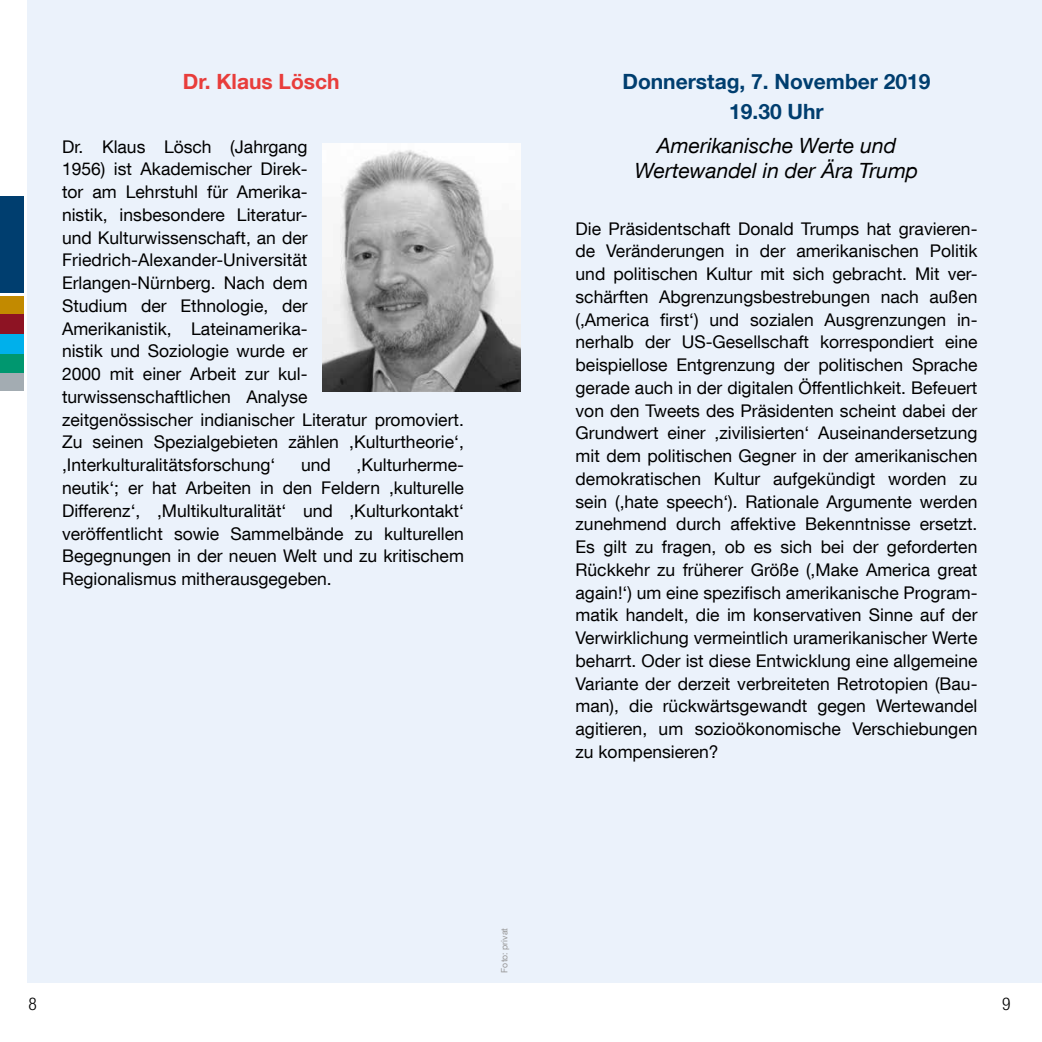
<style>
.page{position:relative;width:1042px;height:1042px;background:#fff}
.page>*{position:absolute;margin:0;border:0;box-sizing:border-box;transform-origin:0 0}
.t1{font:italic 21px/24.5px "Helvetica Neue LT Com";color:#000;text-align:center}
.t2{font:700 21px/29.4px "Helvetica Neue LT Com";color:#003e6f;text-align:center}
.t3{font:700 21px "Helvetica Neue LT Com";color:#e83d3b}
.t4{font:17.5px/22.8px "Helvetica Neue LT Com";color:#000;text-align:justify}
.t5{font:300 condensed 17.5px "Helvetica Neue LT Com";color:#000}
.t6{font:8.75px "Helvetica Neue LT Com";color:#989898}
</style>
<div class="page">
<div style="left:28px;top:0;width:493px;height:982px;background:#ebf2fb"></div>
<div style="left:0;top:295px;width:24px;height:19px;background:#c28a00"></div>
<div style="left:0;top:196px;width:24px;height:99px;background:#003e6f"></div>
<div style="left:0;top:314px;width:24px;height:20px;background:#8d1323"></div>
<div style="left:0;top:334px;width:24px;height:20px;background:#00b0eb"></div>
<div style="left:0;top:354px;width:24px;height:19px;background:#00976f"></div>
<div style="left:0;top:373px;width:24px;height:20px;background:#a3acb2"></div>
<hr style="left:0;top:391px;width:26px;height:3px;background:#fff">
<hr style="left:0;top:293px;width:26px;height:3px;background:#fff">
<div style="left:521px;top:0;width:521px;height:982px;background:#ebf2fb"></div>
<img style="left:322px;top:144px;width:199px;height:248px">
<p class="t3" style="left:183px;top:69px;width:158px">Dr. Klaus Lösch</p>
<p class="t4" style="left:62px;top:135px;width:403px;text-align:left">Dr. Klaus Lösch (Jahrgang<br>1956) ist Akademischer Direk-<br>tor am Lehrstuhl für Amerika-<br>nistik, insbesondere Literatur-<br>und Kulturwissenschaft, an der Friedrich-Alexander-Universität Erlangen-Nürnberg. Nach dem<br>Studium der Ethnologie, der<br>Amerikanistik, Lateinamerika-<br>nistik und Soziologie wurde er<br>2000 mit einer Arbeit zur kul&shy;turwissenschaftlichen Analyse<br>zeitgenössischer indianischer Literatur promoviert.<br>Zu seinen Spezialgebieten zählen ‚Kulturtheorie‘, ‚Interkulturalitätsforschung‘</p>
<p class="t4" style="left:62px;top:453px;width:403px;text-indent:295px">‚Kulturherme&shy;neutik‘; er hat Arbeiten in den Feldern ‚kulturelle Differenz‘, ‚Multikulturalität‘ und ‚Kulturkontakt‘ veröffentlicht sowie Sammelbände zu kulturellen Begegnungen in der neuen Welt und zu kritischem Regionalismus mitherausgegeben.</p>
<p class="t4" style="left:301px;top:453px;width:31px">und</p>
<p class="t2" style="left:622px;top:67px;width:310px">Donnerstag, 7. November 2019<br>19.30 Uhr</p>
<p class="t1" style="left:635px;top:133px;width:285px">Amerikanische Werte und<br>Wertewandel in der Ära Trump</p>
<p class="t4" style="left:575px;top:216px;width:403px">Die Präsidentschaft Donald Trumps hat gravieren&shy;de Veränderungen in der amerikanischen Politik und politischen Kultur mit sich gebracht. Mit ver&shy;schärften Abgrenzungsbestrebungen nach außen (‚America first‘) und sozialen Ausgrenzungen in&shy;nerhalb der US-Gesellschaft korrespondiert eine beispiellose Entgrenzung der politischen Sprache gerade auch in der digitalen Öffentlichkeit. Befeuert von den Tweets des Präsidenten scheint dabei der Grundwert einer ‚zivilisierten‘ Auseinandersetzung mit dem politischen Gegner in der amerikanischen demokratischen Kultur aufgekündigt worden zu sein (‚hate speech‘). Rationale Argumente werden zunehmend durch affektive Bekenntnisse ersetzt.<br>Es gilt zu fragen, ob es sich bei der geforderten Rückkehr zu früherer Größe (‚Make America great again!‘) um eine spezifisch amerikanische Program&shy;matik handelt, die im konservativen Sinne auf der Verwirklichung vermeintlich uramerikanischer Werte beharrt. Oder ist diese Entwicklung eine allgemeine Variante der derzeit verbreiteten Retrotopien (Bau&shy;man), die rückwärtsgewandt gegen Wertewandel agitieren, um sozioökonomische Verschiebungen zu kompensieren?</p>
<p class="t6" style="left:499px;top:972px;width:46px;rotate:-90deg">Foto: privat</p>
<p class="t5" style="left:29px;top:993px;width:10px">8</p>
<p class="t5" style="left:1002px;top:993px;width:10px">9</p>
</div>
